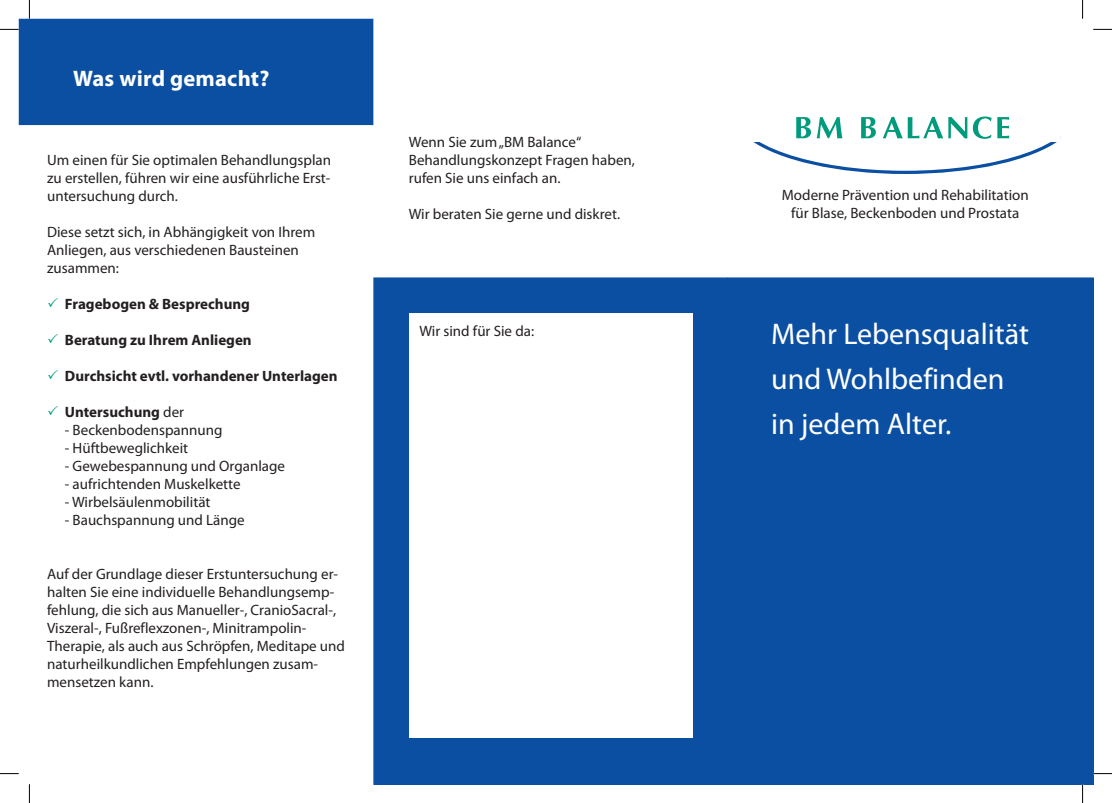
<style>
.page{position:relative;width:1112px;height:803px;background:#fff}
.page>*{position:absolute;margin:0;border:0;box-sizing:border-box;transform-origin:0 0}
.t1{font:30px/45px "Myriad Pro";color:#fff}
.t2{font:700 22.5px "Myriad Pro";letter-spacing:.01em;color:#fff}
.t3{font:15px/18px "Myriad Pro";color:#231f20}
.t4{font:700 15px "Myriad Pro";color:#231f20}
.s1{color:#009b7c}
.s2{font-weight:400}
</style>
<div class="page">
<div style="left:727px;top:278px;width:365px;height:506px;background:#0a4fa2"></div>
<svg style="left:753px;top:116px;width:304px;height:58px"></svg>
<div style="left:374px;top:278px;width:353px;height:506px;background:#0a4fa2"></div>
<div style="left:409px;top:314px;width:283px;height:424px;background:#fff"></div>
<div style="left:19px;top:19px;width:353px;height:105px;background:#0a4fa2"></div>
<div style="left:19px;top:19px;width:354px;height:106px;border:1px solid #0a4fa2"></div>
<svg style="left:0;top:29px;width:19px;height:1px"></svg>
<svg style="left:1093px;top:29px;width:18px;height:1px"></svg>
<svg style="left:0;top:773px;width:19px;height:1px"></svg>
<svg style="left:1092px;top:773px;width:19px;height:1px"></svg>
<svg style="left:29px;top:0;width:1px;height:19px"></svg>
<svg style="left:29px;top:784px;width:1px;height:19px"></svg>
<svg style="left:1082px;top:0;width:1px;height:19px"></svg>
<svg style="left:1081px;top:784px;width:2px;height:19px"></svg>
<h2 class="t2" style="left:73px;top:63px;width:198px">Was wird gemacht?</h2>
<p class="t3" style="left:47px;top:150px;width:285px;text-align:justify">Um einen für Sie optimalen Behandlungsplan zu erstellen, führen wir eine ausführliche Erst&shy;untersuchung durch.</p>
<p class="t3" style="left:47px;top:222px;width:270px">Diese setzt sich, in Abhängigkeit von Ihrem<br>Anliegen, aus verschiedenen Bausteinen zusammen:</p>
<p class="t4" style="left:47px;top:294px;width:204px"><span class="s1">✓</span> Fragebogen &amp; Besprechung</p>
<p class="t4" style="left:47px;top:330px;width:206px"><span class="s1">✓</span> Beratung zu Ihrem Anliegen</p>
<p class="t4" style="left:47px;top:366px;width:292px"><span class="s1">✓</span> Durchsicht evtl. vorhandener Unterlagen</p>
<p class="t4" style="left:47px;top:402px;width:138px"><span class="s1">✓</span> Untersuchung <span class="s2">der</span></p>
<p class="t3" style="left:65px;top:420px;width:159px">- Beckenbodenspannung</p>
<p class="t3" style="left:65px;top:438px;width:125px">- Hüftbeweglichkeit</p>
<p class="t3" style="left:65px;top:456px;width:221px">- Gewebespannung und Organlage</p>
<p class="t3" style="left:65px;top:474px;width:177px">- aufrichtenden Muskelkette</p>
<p class="t3" style="left:65px;top:492px;width:147px">- Wirbelsäulenmobilität</p>
<p class="t3" style="left:65px;top:510px;width:181px">- Bauchspannung und Länge</p>
<p class="t3" style="left:47px;top:564px;width:299px">Auf der Grundlage dieser Erstuntersuchung er&shy;halten Sie eine individuelle Behandlungsemp&shy;fehlung, die sich aus Manueller-, CranioSacral-, Viszeral-, Fußreflexzonen-, Minitrampolin-Therapie, als auch aus Schröpfen, Meditape und naturheilkundlichen Empfehlungen zusam&shy;mensetzen kann.</p>
<p class="t3" style="left:409px;top:133px;width:228px">Wenn Sie zum „BM Balance“<br>Behandlungskonzept Fragen haben, rufen Sie uns einfach an.</p>
<p class="t3" style="left:409px;top:205px;width:213px">Wir beraten Sie gerne und diskret.</p>
<p class="t3" style="left:419px;top:321px;width:116px">Wir sind für Sie da:</p>
<p class="t3" style="left:781px;top:186px;width:248px;text-align:center">Moderne Prävention und Rehabilitation für Blase, Beckenboden und Prostata</p>
<h1 class="t1" style="left:771px;top:311px;width:259px">Mehr Lebensqualität und Wohlbefinden in jedem Alter.</h1>
</div>
